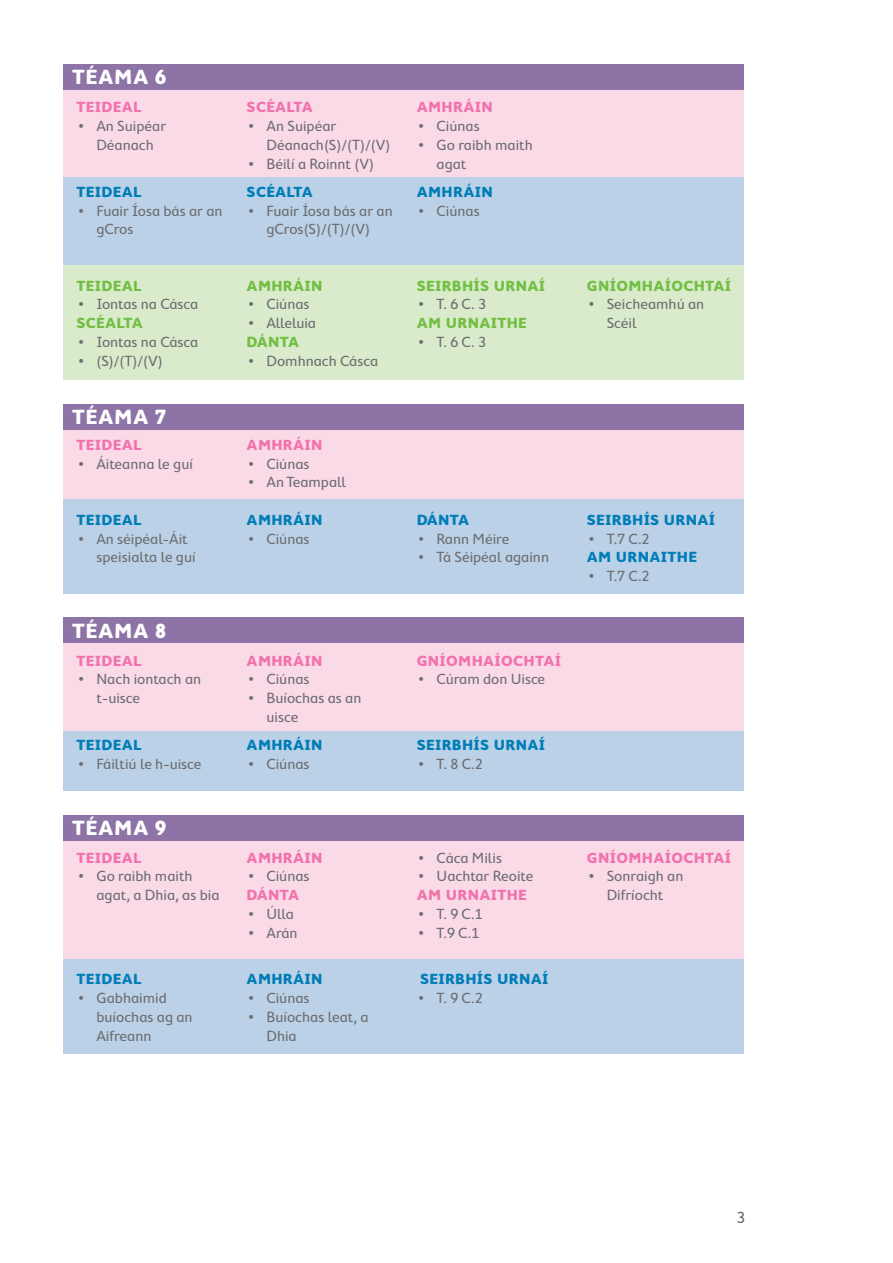
<style>
.page{position:relative;width:893px;height:1263px;background:#fff}
.page>*{position:absolute;margin:0;border:0;box-sizing:border-box;transform-origin:0 0}
.t1{font:700 21px "Cambridge Round";letter-spacing:.025em;color:#fff}
.t2{font:16.5px "Cambridge Round";color:#6d6e71}
.t3{font:15px/18.8px "Cambridge Round";color:#6d6e71}
.t4{font:700 15px "Cambridge Round";letter-spacing:.02em;color:#007db7}
.t5{font:700 15px "Cambridge Round";letter-spacing:.02em;color:#f173ac}
.t6{font:700 15px "Cambridge Round";letter-spacing:.02em;color:#72bf44}
</style>
<div class="page">
<div style="left:64px;top:89px;width:680px;height:88px;background:#fbdae8"></div>
<div style="left:64px;top:429px;width:680px;height:70px;background:#fbdae8"></div>
<div style="left:64px;top:643px;width:680px;height:88px;background:#fbdae8"></div>
<div style="left:64px;top:841px;width:680px;height:118px;background:#fbdae8"></div>
<div style="left:64px;top:177px;width:680px;height:88px;background:#bbd1e7"></div>
<div style="left:64px;top:499px;width:680px;height:94px;background:#bbd1e7"></div>
<div style="left:64px;top:731px;width:680px;height:59px;background:#bbd1e7"></div>
<div style="left:64px;top:959px;width:680px;height:94px;background:#bbd1e7"></div>
<div style="left:64px;top:265px;width:680px;height:115px;background:#d9ebcb"></div>
<div style="left:64px;top:64px;width:680px;height:25px;background:#8d73a6"></div>
<div style="left:64px;top:404px;width:680px;height:25px;background:#8d73a6"></div>
<div style="left:64px;top:618px;width:680px;height:25px;background:#8d73a6"></div>
<div style="left:64px;top:815px;width:680px;height:26px;background:#8d73a6"></div>
<h1 class="t1" style="left:72px;top:65px;width:96px">TÉAMA 6</h1>
<p class="t5" style="left:77px;top:99px;width:67px">TEIDEAL</p>
<p class="t3" style="left:78px;top:117px;width:89px;text-align:center">• An Suipéar<br>Déanach</p>
<p class="t4" style="left:77px;top:183px;width:67px">TEIDEAL</p>
<p class="t3" style="left:96px;top:201px;width:128px;text-indent:-18px">• Fuair Íosa bás ar an gCros</p>
<p class="t6" style="left:77px;top:277px;width:67px">TEIDEAL</p>
<p class="t3" style="left:78px;top:295px;width:121px">• Iontas na Cásca</p>
<p class="t6" style="left:77px;top:314px;width:68px">SCÉALTA</p>
<p class="t3" style="left:78px;top:332px;width:121px">• Iontas na Cásca</p>
<p class="t3" style="left:78px;top:351px;width:86px">• (S)/(T)/(V)</p>
<h1 class="t1" style="left:72px;top:405px;width:96px">TÉAMA 7</h1>
<p class="t5" style="left:77px;top:436px;width:67px">TEIDEAL</p>
<p class="t3" style="left:78px;top:454px;width:116px">• Áiteanna le guí</p>
<p class="t4" style="left:77px;top:511px;width:67px">TEIDEAL</p>
<p class="t3" style="left:96px;top:529px;width:101px;text-indent:-18px">• An séipéal-Áit speisialta le guí</p>
<h1 class="t1" style="left:72px;top:618px;width:96px">TÉAMA 8</h1>
<p class="t5" style="left:77px;top:652px;width:67px">TEIDEAL</p>
<p class="t3" style="left:96px;top:670px;width:106px;text-indent:-18px">• Nach iontach an t-uisce</p>
<p class="t4" style="left:77px;top:736px;width:67px">TEIDEAL</p>
<p class="t3" style="left:78px;top:754px;width:125px">• Fáiltiú le h-uisce</p>
<h1 class="t1" style="left:72px;top:816px;width:96px">TÉAMA 9</h1>
<p class="t5" style="left:77px;top:849px;width:67px">TEIDEAL</p>
<p class="t3" style="left:96px;top:867px;width:125px;text-indent:-18px">• Go raibh maith agat, a Dhia, as bia</p>
<p class="t4" style="left:77px;top:971px;width:67px">TEIDEAL</p>
<p class="t3" style="left:96px;top:988px;width:98px;text-indent:-18px">• Gabhaimid buíochas ag an<br>Aifreann</p>
<p class="t5" style="left:247px;top:99px;width:68px">SCÉALTA</p>
<p class="t3" style="left:266px;top:117px;width:125px;text-indent:-18px">• An Suipéar<br>Déanach(S)/(T)/(V)</p>
<p class="t3" style="left:248px;top:154px;width:127px">• Béilí a Roinnt (V)</p>
<p class="t4" style="left:247px;top:183px;width:68px">SCÉALTA</p>
<p class="t3" style="left:248px;top:201px;width:146px;text-align:center">• Fuair Íosa bás ar an gCros(S)/(T)/(V)</p>
<p class="t6" style="left:247px;top:277px;width:77px">AMHRÁIN</p>
<p class="t3" style="left:248px;top:295px;width:63px">• Ciúnas</p>
<p class="t3" style="left:248px;top:313px;width:69px">• Alleluia</p>
<p class="t6" style="left:247px;top:333px;width:54px">DÁNTA</p>
<p class="t3" style="left:248px;top:351px;width:131px">• Domhnach Cásca</p>
<p class="t5" style="left:417px;top:99px;width:77px">AMHRÁIN</p>
<p class="t3" style="left:419px;top:117px;width:63px">• Ciúnas</p>
<p class="t3" style="left:437px;top:135px;width:98px;text-indent:-18px">• Go raibh maith agat</p>
<p class="t4" style="left:417px;top:183px;width:77px">AMHRÁIN</p>
<p class="t3" style="left:419px;top:201px;width:63px">• Ciúnas</p>
<p class="t6" style="left:417px;top:277px;width:130px">SEIRBHÍS URNAÍ</p>
<p class="t3" style="left:419px;top:295px;width:69px">• T. 6 C. 3</p>
<p class="t6" style="left:417px;top:314px;width:112px">AM URNAITHE</p>
<p class="t3" style="left:419px;top:332px;width:69px">• T. 6 C. 3</p>
<p class="t5" style="left:247px;top:436px;width:77px">AMHRÁIN</p>
<p class="t3" style="left:248px;top:454px;width:63px">• Ciúnas</p>
<p class="t3" style="left:248px;top:473px;width:99px">• An Teampall</p>
<p class="t4" style="left:247px;top:511px;width:77px">AMHRÁIN</p>
<p class="t3" style="left:248px;top:529px;width:63px">• Ciúnas</p>
<p class="t4" style="left:417px;top:511px;width:54px">DÁNTA</p>
<p class="t3" style="left:419px;top:529px;width:92px">• Rann Méire</p>
<p class="t3" style="left:419px;top:548px;width:132px">• Tá Séipéal againn</p>
<p class="t5" style="left:247px;top:652px;width:77px">AMHRÁIN</p>
<p class="t3" style="left:248px;top:670px;width:63px">• Ciúnas</p>
<p class="t3" style="left:266px;top:688px;width:96px;text-indent:-18px">• Buíochas as an uisce</p>
<p class="t4" style="left:247px;top:736px;width:77px">AMHRÁIN</p>
<p class="t3" style="left:248px;top:754px;width:63px">• Ciúnas</p>
<p class="t5" style="left:247px;top:849px;width:77px">AMHRÁIN</p>
<p class="t3" style="left:248px;top:867px;width:63px">• Ciúnas</p>
<p class="t5" style="left:247px;top:886px;width:54px">DÁNTA</p>
<p class="t3" style="left:248px;top:904px;width:47px">• Úlla</p>
<p class="t3" style="left:248px;top:923px;width:51px">• Arán</p>
<p class="t4" style="left:247px;top:971px;width:77px">AMHRÁIN</p>
<p class="t3" style="left:248px;top:988px;width:63px">• Ciúnas</p>
<p class="t3" style="left:266px;top:1007px;width:104px;text-indent:-18px">• Buíochas leat, a<br>Dhia</p>
<p class="t5" style="left:417px;top:652px;width:146px">GNÍOMHAÍOCHTAÍ</p>
<p class="t3" style="left:419px;top:670px;width:128px">• Cúram don Uisce</p>
<p class="t4" style="left:417px;top:736px;width:130px">SEIRBHÍS URNAÍ</p>
<p class="t3" style="left:419px;top:754px;width:66px">• T. 8 C.2</p>
<p class="t3" style="left:419px;top:848px;width:85px">• Cáca Milis</p>
<p class="t3" style="left:419px;top:867px;width:116px">• Uachtar Reoite</p>
<p class="t5" style="left:417px;top:886px;width:112px">AM URNAITHE</p>
<p class="t3" style="left:419px;top:904px;width:66px">• T. 9 C.1</p>
<p class="t3" style="left:419px;top:923px;width:62px">• T.9 C.1</p>
<p class="t4" style="left:420px;top:971px;width:130px">SEIRBHÍS URNAÍ</p>
<p class="t3" style="left:419px;top:988px;width:66px">• T. 9 C.2</p>
<p class="t6" style="left:587px;top:277px;width:146px">GNÍOMHAÍOCHTAÍ</p>
<p class="t3" style="left:607px;top:295px;width:99px;text-indent:-18px">• Seicheamhú an<br>Scéil</p>
<p class="t4" style="left:587px;top:511px;width:130px">SEIRBHÍS URNAÍ</p>
<p class="t3" style="left:589px;top:529px;width:62px">• T.7 C.2</p>
<p class="t4" style="left:587px;top:549px;width:112px">AM URNAITHE</p>
<p class="t3" style="left:589px;top:567px;width:62px">• T.7 C.2</p>
<p class="t5" style="left:587px;top:849px;width:146px">GNÍOMHAÍOCHTAÍ</p>
<p class="t3" style="left:589px;top:867px;width:96px;text-align:center">• Sonraigh an<br>Difríocht</p>
<p class="t2" style="left:737px;top:1208px;width:10px">3</p>
</div>
